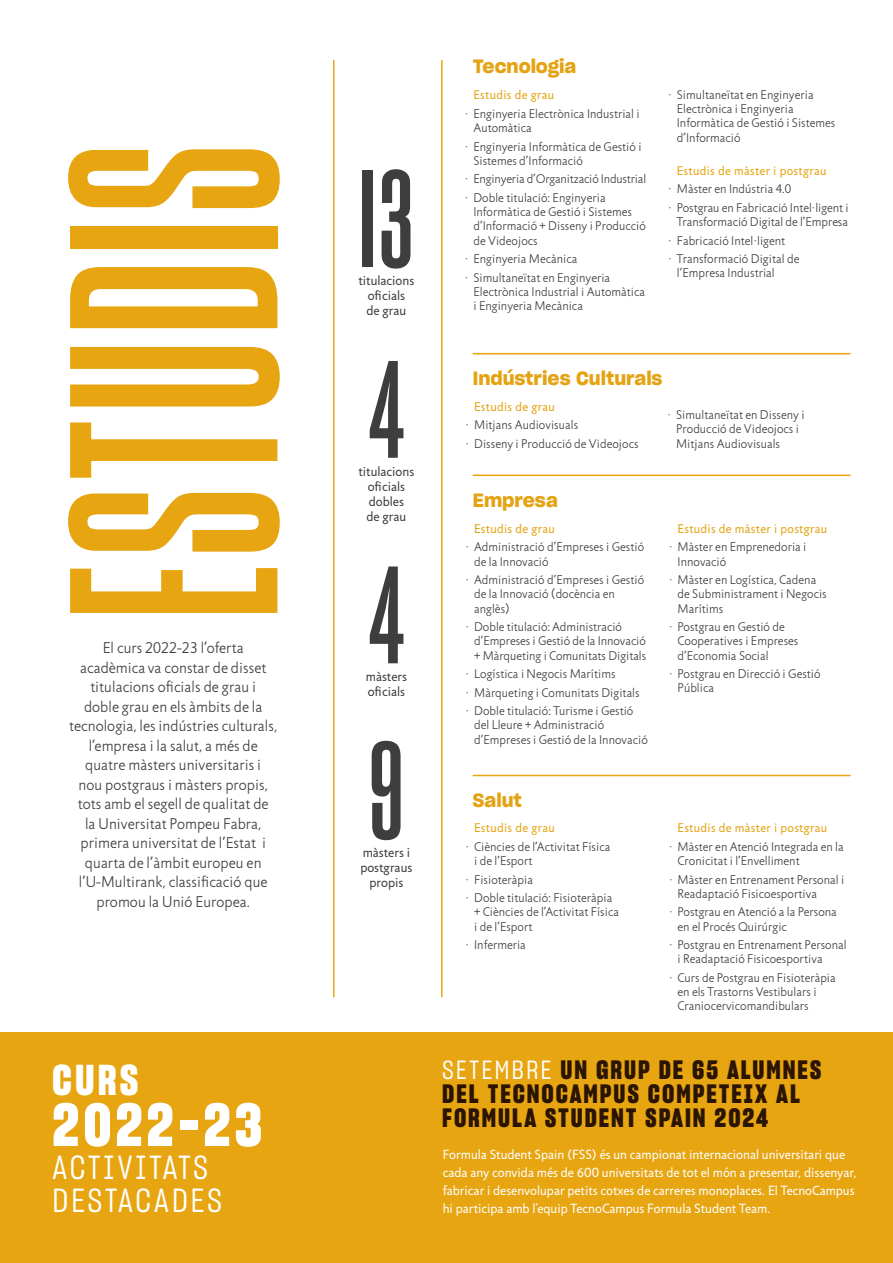
<style>
.page{position:relative;width:893px;height:1263px;background:#fff}
.page>*{position:absolute;margin:0;border:0;box-sizing:border-box;transform-origin:0 0}
.t1{font:289.05px "Sharp Grotesk Sm Bold 10";letter-spacing:.02em;color:#e7a512}
.t2{font:135px "Sharp Grotesk Sm Bold 10";color:#3e3e3f}
.t3{font:59.1px "Sharp Grotesk Bold 15";letter-spacing:.07em;color:#fff}
.t4{font:42px "Sharp Grotesk Bold 15";color:#fff}
.t5{font:32.85px/33px "Sharp Grotesk Book 15";letter-spacing:.07em;color:#fff}
.t6{font:25.95px/24px "Sharp Grotesk Bold 15";letter-spacing:.075em;color:#2b1500}
.t7{font:18.75px "Sharp Grotesk Sm Bold 20";color:#e4a312}
.t8{font:300 15.75px/19.5px "Jigsaw";letter-spacing:.005em;color:#3e3e3f;text-align:center}
.t9{font:13.5px/18px "Jigsaw";color:#fff}
.t10{font:13.5px/15px "Jigsaw";color:#3e3e3f;text-align:center}
.t11{font:300 12.75px/14.2px "Jigsaw";letter-spacing:.005em;color:#3e3e3f}
.t12{font:12.75px "Jigsaw";letter-spacing:.025em;color:#e4a312}
.s1{font-family:"Sharp Grotesk Book 15";color:#fff}
</style>
<div class="page">
<div style="left:0;top:1033px;width:893px;height:230px;background:#e7a512"></div>
<hr style="left:473px;top:353px;width:377px;height:1px;background:#e7a512">
<hr style="left:473px;top:475px;width:377px;height:1px;background:#e7a512">
<hr style="left:473px;top:775px;width:377px;height:1px;background:#e7a512">
<hr style="left:333px;top:61px;width:2px;height:936px;background:#e7a512">
<hr style="left:441px;top:61px;width:2px;height:936px;background:#e7a512">
<h1 class="t1" style="left:2px;top:620px;width:479px;rotate:-90deg">ESTUDIS</h1>
<p class="t8" style="left:69px;top:639px;width:210px">El curs 2022-23 l’oferta acadèmica va constar de disset titulacions oficials de grau i<br>doble grau en els àmbits de la tecnologia, les indústries culturals, l’empresa i la salut, a més de quatre màsters universitaris i<br>nou postgraus i màsters propis, tots amb el segell de qualitat de<br>la Universitat Pompeu Fabra, primera universitat de l’Estat i quarta de l’àmbit europeu en l’U-Multirank, classificació que promou la Unió Europea.</p>
<h2 class="t2" style="left:359px;top:139px;width:56px">I3</h2>
<p class="t10" style="left:358px;top:274px;width:57px">titulacions oficials<br>de grau</p>
<h2 class="t2" style="left:368px;top:329px;width:37px">4</h2>
<p class="t10" style="left:358px;top:464px;width:57px">titulacions oficials dobles<br>de grau</p>
<h2 class="t2" style="left:368px;top:535px;width:37px">4</h2>
<p class="t10" style="left:366px;top:670px;width:43px;text-align:left">màsters oficials</p>
<h2 class="t2" style="left:369px;top:710px;width:36px">9</h2>
<p class="t10" style="left:360px;top:845px;width:54px">màsters i postgraus propis</p>
<h3 class="t7" style="left:473px;top:52px;width:105px">Tecnologia</h3>
<p class="t12" style="left:473px;top:88px;width:82px">Estudis de grau</p>
<p class="t11" style="left:473px;top:107px;width:168px;text-indent:-9px">· Enginyeria Electrònica Industrial i<br>Automàtica</p>
<p class="t11" style="left:473px;top:140px;width:170px;text-indent:-9px">· Enginyeria Informàtica de Gestió i<br>Sistemes d’Informació</p>
<p class="t11" style="left:465px;top:170px;width:183px;line-height:18.5px">· Enginyeria d’Organització Industrial · Doble titulació: Enginyeria</p>
<p class="t11" style="left:473px;top:205px;width:174px">Informàtica de Gestió i Sistemes d’Informació + Disseny i Producció de Videojocs</p>
<p class="t11" style="left:465px;top:250px;width:147px;line-height:18.5px">· Enginyeria Mecànica<br>· Simultaneïtat en Enginyeria</p>
<p class="t11" style="left:473px;top:285px;width:173px">Electrònica Industrial i Automàtica i Enginyeria Mecànica</p>
<p class="t11" style="left:677px;top:88px;width:160px;text-indent:-9px">· Simultaneïtat en Enginyeria<br>Electrònica i Enginyeria<br>Informàtica de Gestió i Sistemes d’Informació</p>
<p class="t12" style="left:677px;top:163px;width:151px">Estudis de màster i postgrau</p>
<p class="t11" style="left:668px;top:180px;width:182px;line-height:18.5px">· Màster en Indústria 4.0<br>· Postgrau en Fabricació Intel·ligent i</p>
<p class="t11" style="left:668px;top:213px;width:181px;line-height:18.5px;text-indent:9px">Transformació Digital de l’Empresa · Fabricació Intel·ligent<br>· Transformació Digital de</p>
<p class="t11" style="left:677px;top:266px;width:99px">l’Empresa Industrial</p>
<h3 class="t7" style="left:473px;top:363px;width:191px">Indústries Culturals</h3>
<p class="t12" style="left:474px;top:399px;width:82px">Estudis de grau</p>
<p class="t11" style="left:466px;top:416px;width:174px;line-height:18.5px">· Mitjans Audiovisuals<br>· Disseny i Producció de Videojocs</p>
<p class="t11" style="left:676px;top:408px;width:130px;text-indent:-9px">· Simultaneïtat en Disseny i<br>Producció de Videojocs i<br>Mitjans Audiovisuals</p>
<h3 class="t7" style="left:473px;top:485px;width:87px">Empresa</h3>
<p class="t12" style="left:474px;top:521px;width:82px">Estudis de grau</p>
<p class="t11" style="left:474px;top:540px;width:172px;text-indent:-9px">· Administració d’Empreses i Gestió de la Innovació</p>
<p class="t11" style="left:474px;top:573px;width:172px;text-indent:-9px">· Administració d’Empreses i Gestió de la Innovació (docència en anglès)</p>
<p class="t11" style="left:474px;top:620px;width:174px;text-indent:-9px">· Doble titulació: Administració d’Empreses i Gestió de la Innovació + Màrqueting i Comunitats Digitals</p>
<p class="t11" style="left:466px;top:665px;width:175px;line-height:18.5px">· Logística i Negocis Marítims<br>· Màrqueting i Comunitats Digitals · Doble titulació: Turisme i Gestió</p>
<p class="t11" style="left:474px;top:718px;width:175px">del Lleure + Administració d’Empreses i Gestió de la Innovació</p>
<h3 class="t7" style="left:473px;top:785px;width:50px">Salut</h3>
<p class="t12" style="left:474px;top:821px;width:82px">Estudis de grau</p>
<p class="t11" style="left:474px;top:840px;width:138px;text-indent:-9px">· Ciències de l’Activitat Física i de l’Esport</p>
<p class="t11" style="left:466px;top:870px;width:148px;line-height:18.5px">· Fisioteràpia<br>· Doble titulació: Fisioteràpia</p>
<p class="t11" style="left:474px;top:905px;width:146px">+ Ciències de l’Activitat Física i de l’Esport</p>
<p class="t11" style="left:466px;top:938px;width:62px">· Infermeria</p>
<p class="t12" style="left:678px;top:521px;width:151px">Estudis de màster i postgrau</p>
<p class="t11" style="left:678px;top:540px;width:130px;text-indent:-9px">· Màster en Emprenedoria i<br>Innovació</p>
<p class="t11" style="left:678px;top:573px;width:151px;text-indent:-9px">· Màster en Logística, Cadena de Subministrament i Negocis<br>Marítims</p>
<p class="t11" style="left:678px;top:620px;width:122px;text-indent:-9px">· Postgrau en Gestió de<br>Cooperatives i Empreses d’Economia Social</p>
<p class="t11" style="left:678px;top:667px;width:145px;text-indent:-9px">· Postgrau en Direcció i Gestió<br>Pública</p>
<p class="t12" style="left:677px;top:821px;width:151px">Estudis de màster i postgrau</p>
<p class="t11" style="left:677px;top:840px;width:168px;text-indent:-9px">· Màster en Atenció Integrada en la<br>Cronicitat i l’Envelliment</p>
<p class="t11" style="left:677px;top:873px;width:168px;text-indent:-9px">· Màster en Entrenament Personal i<br>Readaptació Fisicoesportiva</p>
<p class="t11" style="left:677px;top:905px;width:161px;text-indent:-9px">· Postgrau en Atenció a la Persona en el Procés Quirúrgic</p>
<p class="t11" style="left:677px;top:938px;width:170px;text-indent:-9px">· Postgrau en Entrenament Personal i Readaptació Fisicoesportiva</p>
<p class="t11" style="left:677px;top:971px;width:160px;text-indent:-9px">· Curs de Postgrau en Fisioteràpia en els Trastorns Vestibulars i<br>Craniocervicomandibulars</p>
<h3 class="t6" style="left:442px;top:1057px;width:381px"><span class="s1">SETEMBRE</span> UN GRUP DE 65 ALUMNES<br>DEL TECNOCAMPUS COMPETEIX AL<br>FORMULA STUDENT SPAIN 2024</h3>
<h3 class="t4" style="left:52px;top:1051px;width:88px">CURS</h3>
<h3 class="t3" style="left:52px;top:1084px;width:212px">2022-23</h3>
<h3 class="t5" style="left:52px;top:1149px;width:171px">ACTIVITATS<br>DESTACADES</h3>
<p class="t9" style="left:443px;top:1145px;width:415px">Formula Student Spain (FSS) és un campionat internacional universitari que cada any convida més de 600 universitats de tot el món a presentar, dissenyar, fabricar i desenvolupar petits cotxes de carreres monoplaces. El TecnoCampus hi participa amb l’equip TecnoCampus Formula Student Team.</p>
</div>
